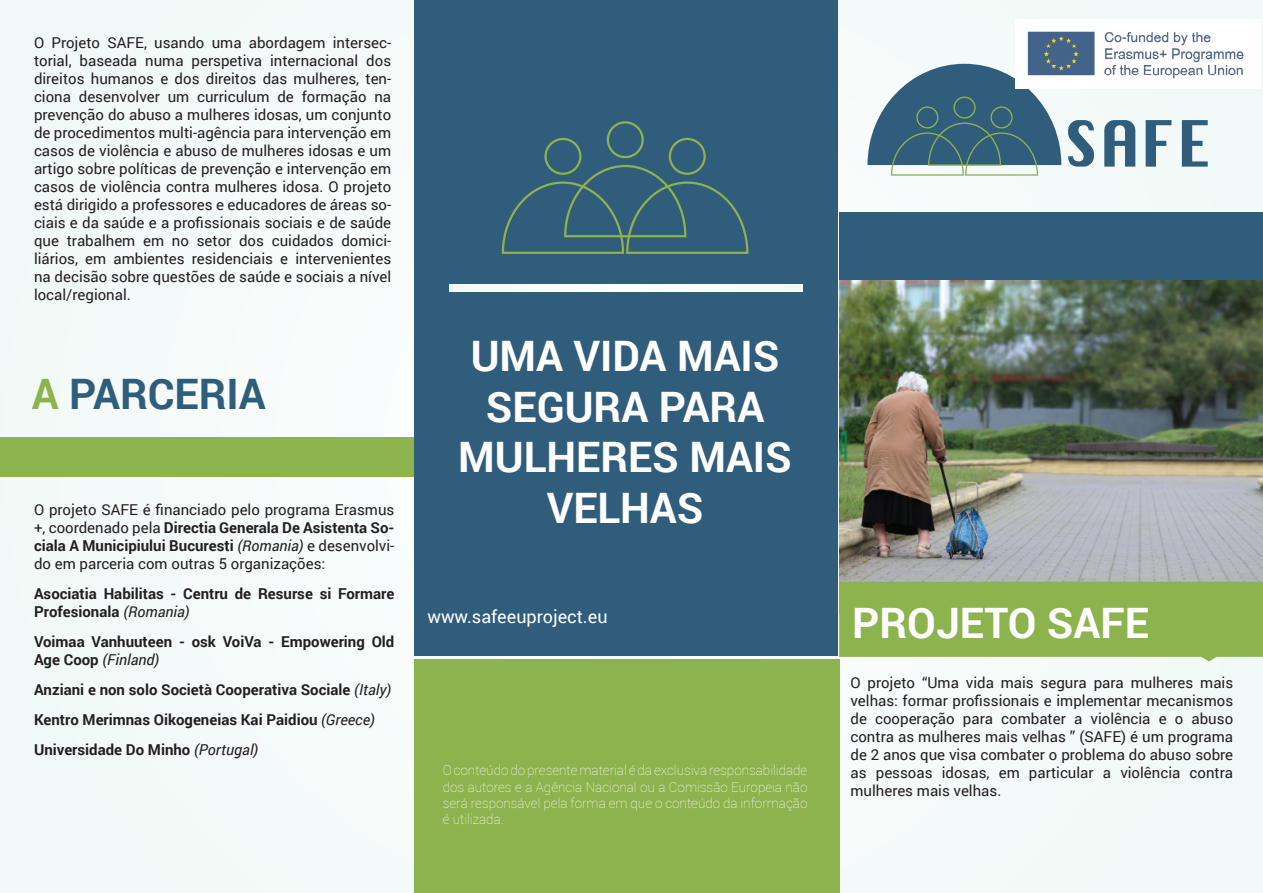
<style>
.page{position:relative;width:1263px;height:893px;background:#f4faf9}
.page>*{position:absolute;margin:0;border:0;box-sizing:border-box;transform-origin:0 0}
.t1{font:700 42px/50.4px "Roboto";color:#fff;text-align:center}
.t2{font:700 42px "Roboto";color:#315d7d}
.t3{font:18px "Roboto";color:#fff}
.t4{font:15px/18px "Roboto";color:#231f20;text-align:justify}
.t5{font:700 15px/18px "Roboto";color:#231f20}
.t6{font:100 13.5px/16.2px "Roboto";color:#fff;text-align:justify}
.s1{color:#8cb34d}
.s2{font-weight:700}
.s3{font-style:italic}
.s4{font-weight:400;font-style:italic}
</style>
<div class="page">
<svg style="left:1068px;top:120px;width:26px;height:47px"></svg>
<svg style="left:1104px;top:120px;width:31px;height:47px"></svg>
<svg style="left:1146px;top:120px;width:25px;height:47px"></svg>
<svg style="left:1182px;top:120px;width:26px;height:47px"></svg>
<svg style="left:867px;top:64px;width:194px;height:112px"></svg>
<img style="left:1016px;top:20px;width:244px;height:68px">
<div style="left:839px;top:213px;width:424px;height:69px;background:#315d7d"></div>
<img style="left:839px;top:281px;width:424px;height:301px">
<svg style="left:839px;top:582px;width:424px;height:79px;background:#91b656"></svg>
<div style="left:414px;top:0;width:424px;height:656px;background:#315d7d"></div>
<div style="left:414px;top:659px;width:425px;height:234px;background:#8cb34d"></div>
<div style="left:0;top:437px;width:414px;height:39px;background:#8cb34d"></div>
<div style="left:450px;top:285px;width:353px;height:6px;background:#f8fcfb"></div>
<svg style="left:502px;top:121px;width:246px;height:133px"></svg>
<p class="t4" style="left:34px;top:33px;width:359px">O Projeto SAFE, usando uma abordagem intersec&shy;torial, baseada numa perspetiva internacional dos direitos humanos e dos direitos das mulheres, ten&shy;ciona desenvolver um curriculum de formação na prevenção do abuso a mulheres idosas, um conjunto de procedimentos multi-agência para intervenção em casos de violência e abuso de mulheres idosas e um artigo sobre políticas de prevenção e intervenção em casos de violência contra mulheres idosa. O projeto está dirigido a professores e educadores de áreas so&shy;ciais e da saúde e a profissionais sociais e de saúde que trabalhem em no setor dos cuidados domici&shy;liários, em ambientes residenciais e intervenientes na decisão sobre questões de saúde e sociais a nível local/regional.</p>
<h1 class="t2" style="left:32px;top:364px;width:235px"><span class="s1">A</span> PARCERIA</h1>
<p class="t4" style="left:34px;top:500px;width:362px">O projeto SAFE é financiado pelo programa Erasmus +, coordenado pela <span class="s2">Directia Generala De Asistenta So&shy;ciala A Municipiului Bucuresti</span> <span class="s3">(Romania)</span> e desenvolvi&shy;do em parceria com outras 5 organizações:</p>
<p class="t5" style="left:34px;top:584px;width:362px">Asociatia Habilitas - Centru de Resurse si Formare<br>Profesionala <span class="s4">(Romania)</span></p>
<p class="t5" style="left:34px;top:632px;width:362px">Voimaa Vanhuuteen - osk VoiVa - Empowering Old<br>Age Coop <span class="s4">(Finland)</span></p>
<p class="t5" style="left:34px;top:674px;width:359px;line-height:30px">Anziani e non solo Società Cooperativa Sociale <span class="s4">(Italy)<br></span>Kentro Merimnas Oikogeneias Kai Paidiou <span class="s4">(Greece)<br></span>Universidade Do Minho <span class="s4">(Portugal)</span></p>
<h1 class="t1" style="left:458px;top:330px;width:335px">UMA VIDA MAIS<br>SEGURA PARA<br>MULHERES MAIS<br>VELHAS</h1>
<p class="t3" style="left:427px;top:604px;width:182px">www.safeeuproject.eu</p>
<p class="t6" style="left:443px;top:762px;width:366px">O conteúdo do presente material é da exclusiva responsabilidade dos autores e a Agência Nacional ou a Comissão Europeia não será responsável pela forma em que o conteúdo da informação é utilizada.</p>
<h1 class="t1" style="left:852px;top:596px;width:298px">PROJETO SAFE</h1>
<p class="t4" style="left:850px;top:673px;width:384px">O projeto “Uma vida mais segura para mulheres mais velhas: formar profissionais e implementar mecanismos de cooperação para combater a violência e o abuso contra as mulheres mais velhas ” (SAFE) é um programa de 2 anos que visa combater o problema do abuso sobre as pessoas idosas, em particular a violência contra mulheres mais velhas.</p>
</div>
